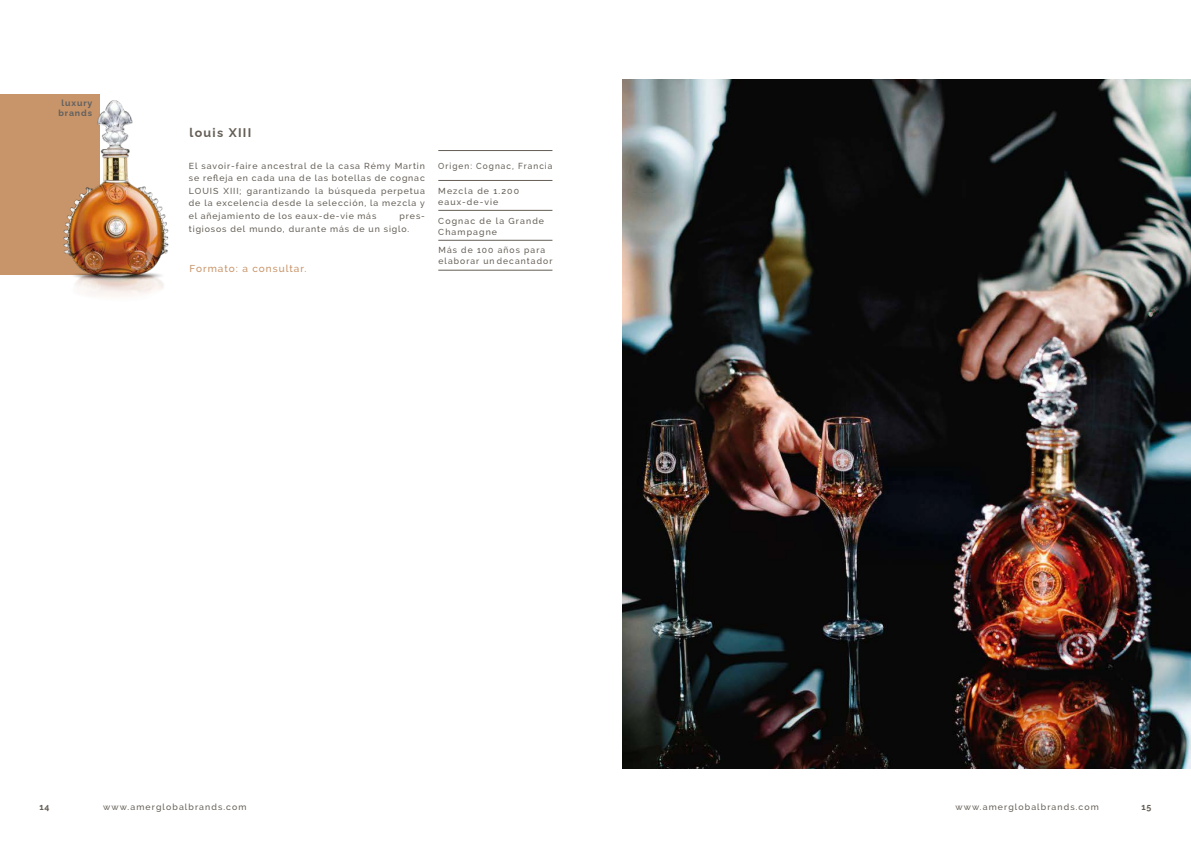
<style>
.page{position:relative;width:1191px;height:851px;background:#fff}
.page>*{position:absolute;margin:0;border:0;box-sizing:border-box;transform-origin:0 0}
.t1{font:700 12.5px "Raleway";letter-spacing:.1em;color:#645e55}
.t2{font:500 10px "Raleway";letter-spacing:.1em;color:#c89469}
.t3{font:500 8.75px/12.5px "Raleway";letter-spacing:.125em;color:#645e55}
.t4{font:500 8.75px/12.5px "Raleway";letter-spacing:.1em;color:#645e55}
.t5{font:500 8.75px "Raleway";letter-spacing:.125em;color:#645e55;scale:.94 1}
.t6{font:700 8.75px/10px "Raleway";letter-spacing:.1em;color:#606060;text-align:center}
.t7{font:700 8.75px "Raleway";color:#645e55}
</style>
<div class="page">
<div style="left:0;top:94px;width:99px;height:181px;background:#c89469"></div>
<hr style="left:438px;top:150px;width:114px;height:1px;background:#645e55">
<hr style="left:438px;top:180px;width:114px;height:1px;background:#645e55">
<hr style="left:438px;top:210px;width:114px;height:1px;background:#645e55">
<hr style="left:438px;top:240px;width:114px;height:1px;background:#645e55">
<hr style="left:438px;top:270px;width:114px;height:1px;background:#645e55">
<img style="left:622px;top:79px;width:569px;height:689px">
<img style="left:63px;top:94px;width:106px;height:203px">
<p class="t6" style="left:58px;top:97px;width:35px">luxury brands</p>
<h1 class="t1" style="left:190px;top:122px;width:63px">louis XIII</h1>
<p class="t3" style="left:189px;top:159px;width:237px;text-align:justify">El savoir-faire ancestral de la casa Rémy Martin se refleja en cada una de las botellas de cognac LOUIS XIII; garantizando la búsqueda perpetua de la excelencia desde la selección, la mezcla y el añejamiento de los eaux-de-vie más</p>
<p class="t4" style="left:189px;top:210px;width:237px;text-indent:211px">pres&shy;tigiosos del mundo, durante más de un siglo.</p>
<p class="t2" style="left:190px;top:262px;width:118px">Formato: a consultar.</p>
<p class="t5" style="left:438px;top:160px;width:123px">Origen: Cognac, Francia</p>
<p class="t3" style="left:438px;top:186px;width:82px;line-height:10.5px">Mezcla de 1.200 eaux-de-vie</p>
<p class="t3" style="left:438px;top:216px;width:107px;line-height:10.5px">Cognac de la Grande<br>Champagne</p>
<p class="t3" style="left:438px;top:245px;width:115px;line-height:10.5px">Más de 100 años para elaborar un decantador</p>
<p class="t7" style="left:39px;top:799px;width:12px">14</p>
<p class="t3" style="left:103px;top:800px;width:145px">www.amerglobalbrands.com</p>
<p class="t3" style="left:955px;top:800px;width:145px">www.amerglobalbrands.com</p>
<p class="t7" style="left:1141px;top:799px;width:12px">15</p>
</div>
